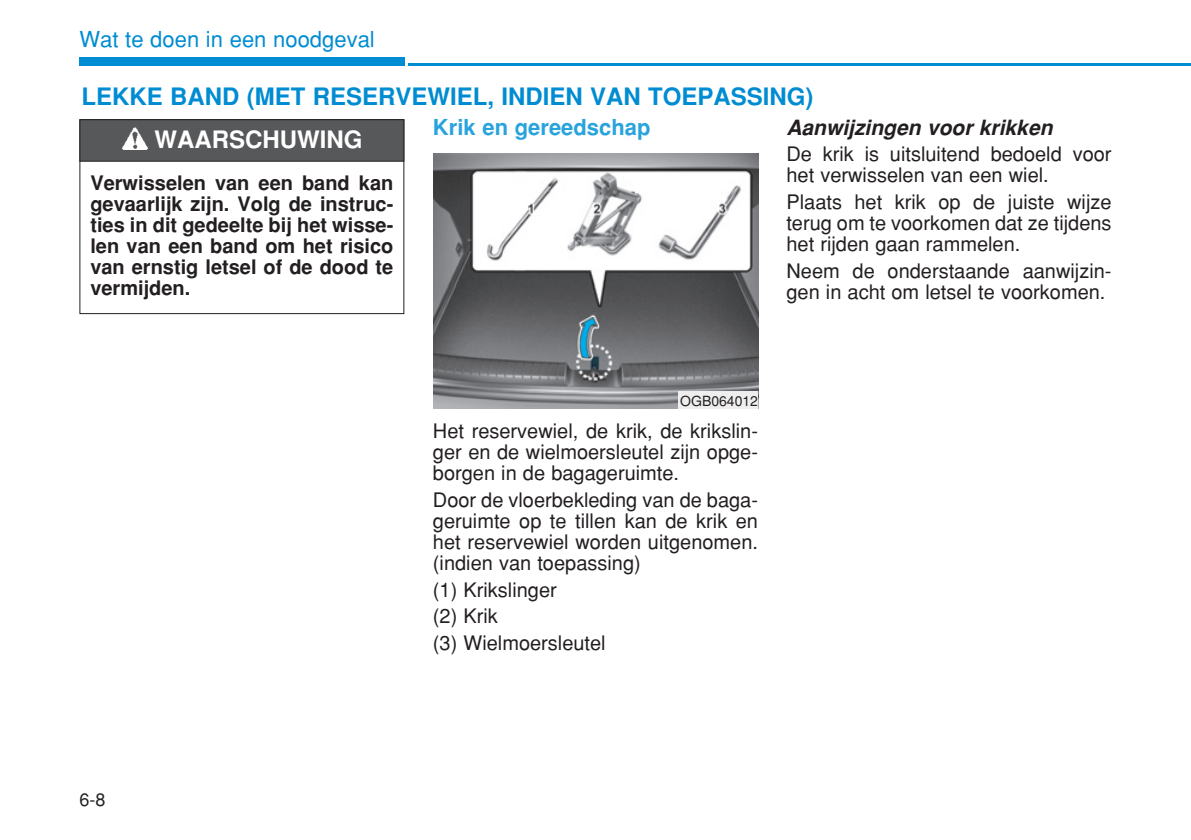
<style>
.page{position:relative;width:1191px;height:840px;background:#fff}
.page>*{position:absolute;margin:0;border:0;box-sizing:border-box;transform-origin:0 0}
.t1{font:700 24px "Helvetica Tr";color:#008cd2}
.t2{font:700 24px "Helvetica Tr";color:#fff}
.t3{font:22px "Helvetica Tr";color:#008cd2}
.t4{font:700 22px "Helvetica Tr";color:#29a3dc}
.t5{font:italic 700 21px "Helvetica Tr";color:#231f20}
.t6{font:20px/21px "Helvetica Tr";color:#231f20;text-align:justify}
.t7{font:700 20px/21px "Helvetica Tr";color:#231f20;text-align:justify}
.t8{font:18px "Helvetica Tr";color:#231f20}
.t9{font:14px "Helvetica Tr";color:#231f20}
</style>
<div class="page">
<div style="left:79px;top:57px;width:325px;height:8px;background:#008cd2"></div>
<hr style="left:408px;top:63px;width:782px;height:2px;background:#008cd2">
<img style="left:433px;top:153px;width:325px;height:255px">
<div style="left:678px;top:391px;width:80px;height:17px;background:#eeeeef"></div>
<div style="left:80px;top:120px;width:324px;height:41px;background:#57585a"></div>
<div style="left:79px;top:119px;width:325px;height:43px;border:1px solid #231f20"></div>
<img style="left:123px;top:128px;width:24px;height:22px">
<p class="t3" style="left:79px;top:31px;width:297px">Wat te doen in een noodgeval</p>
<p class="t1" style="left:81px;top:87px;width:733px">LEKKE BAND (MET RESERVEWIEL, INDIEN VAN TOEPASSING)</p>
<p class="t4" style="left:433px;top:119px;width:219px">Krik en gereedschap</p>
<p class="t5" style="left:786px;top:119px;width:267px">Aanwijzingen voor krikken</p>
<p class="t6" style="left:786px;top:145px;width:327px">De krik is uitsluitend bedoeld voor het verwisselen van een wiel.</p>
<p class="t6" style="left:786px;top:193px;width:327px">Plaats het krik op de juiste wijze terug om te voorkomen dat ze tijdens het rijden gaan rammelen.</p>
<p class="t6" style="left:786px;top:262px;width:327px">Neem de onderstaande aanwijzin&shy;gen in acht om letsel te voorkomen.</p>
<p class="t2" style="left:155px;top:131px;width:209px">WAARSCHUWING</p>
<p class="t7" style="left:90px;top:175px;width:304px">Verwisselen van een band kan gevaarlijk zijn. Volg de instruc&shy;ties in dit gedeelte bij het wisse&shy;len van een band om het risico van ernstig letsel of de dood te vermijden.</p>
<p class="t9" style="left:680px;top:395px;width:79px">OGB064012</p>
<p class="t8" style="left:79px;top:792px;width:28px">6-8</p>
<p class="t6" style="left:433px;top:422px;width:327px">Het reservewiel, de krik, de krikslin&shy;ger en de wielmoersleutel zijn opge&shy;borgen in de bagageruimte.</p>
<p class="t6" style="left:433px;top:491px;width:327px">Door de vloerbekleding van de baga&shy;geruimte op te tillen kan de krik en het reservewiel worden uitgenomen. (indien van toepassing)</p>
<p class="t6" style="left:433px;top:578px;width:174px;line-height:26.6px;text-align:left">(1) Krikslinger<br>(2) Krik<br>(3) Wielmoersleutel</p>
</div>
